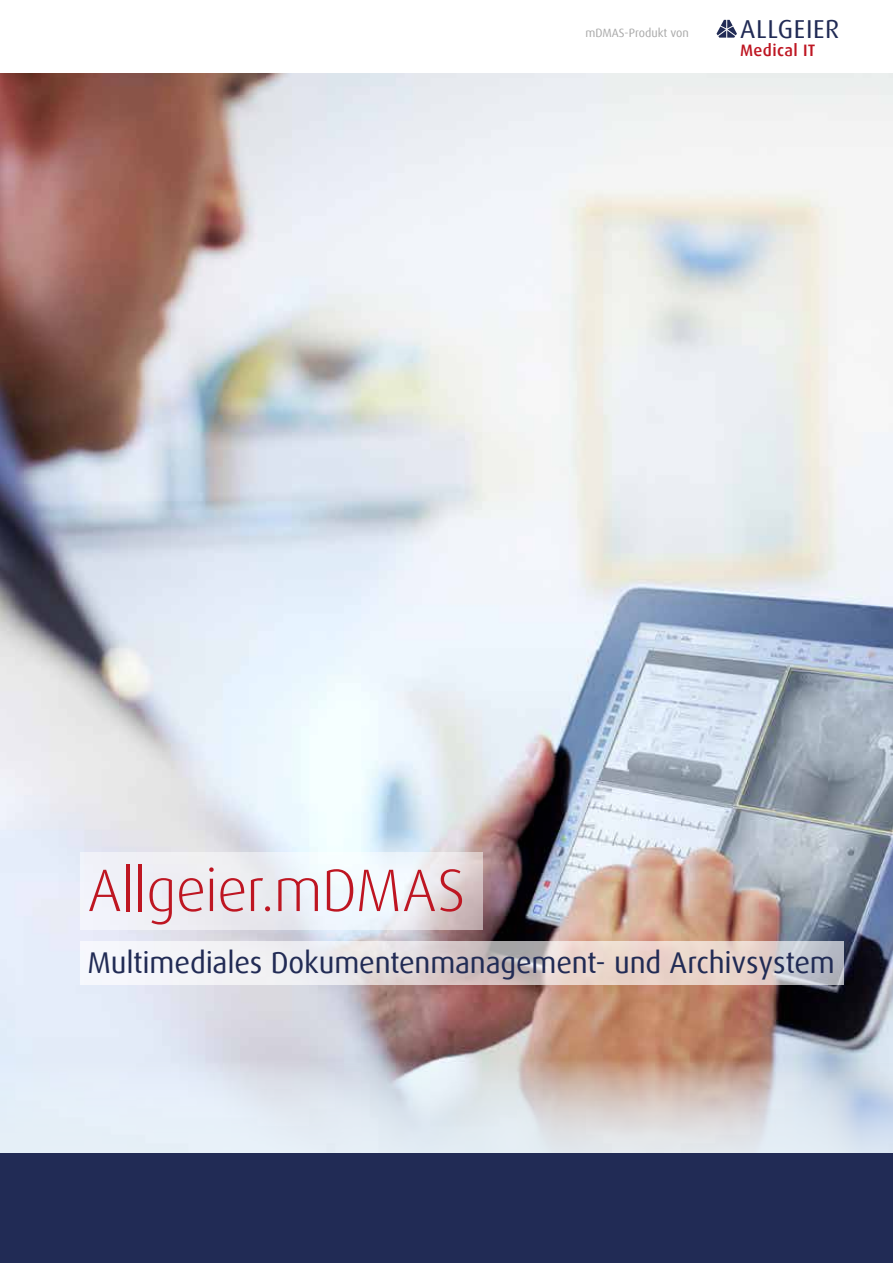
<style>
.page{position:relative;width:893px;height:1263px;background:#fff}
.page>*{position:absolute;margin:0;border:0;box-sizing:border-box;transform-origin:0 0}
.t1{font:300 60px "Dax Offc";letter-spacing:-.015em;color:#be1622}
.t2{font:30px "Dax Offc";letter-spacing:-.005em;color:#212b55}
.t3{font:25.95px "Dax Offc";letter-spacing:.025em;color:#212b55}
.t4{font:500 16.5px "Dax Offc";letter-spacing:.025em;color:#be1622}
.t5{font:12px "Dax Offc";color:#aaa}
</style>
<div class="page">
<img style="left:0;top:73px;width:893px;height:986px">
<img style="left:0;top:1059px;width:893px;height:95px">
<svg style="left:80px;top:853px;width:403px;height:77px;fill:#eeeff4"></svg>
<svg style="left:716px;top:20px;width:21px;height:18px"></svg>
<svg style="left:80px;top:941px;width:764px;height:43px"></svg>
<div style="left:0;top:1154px;width:893px;height:109px;background:#212b55"></div>
<p class="t5" style="left:585px;top:25px;width:105px">mDMAS-Produkt von</p>
<p class="t3" style="left:740px;top:12px;width:101px">ALLGEIER</p>
<p class="t4" style="left:740px;top:39px;width:77px">Medical IT</p>
<h1 class="t1" style="left:88px;top:852px;width:380px">Allgeier.mDMAS</h1>
<p class="t2" style="left:88px;top:943px;width:749px">Multimediales Dokumentenmanagement- und Archivsystem</p>
</div>
